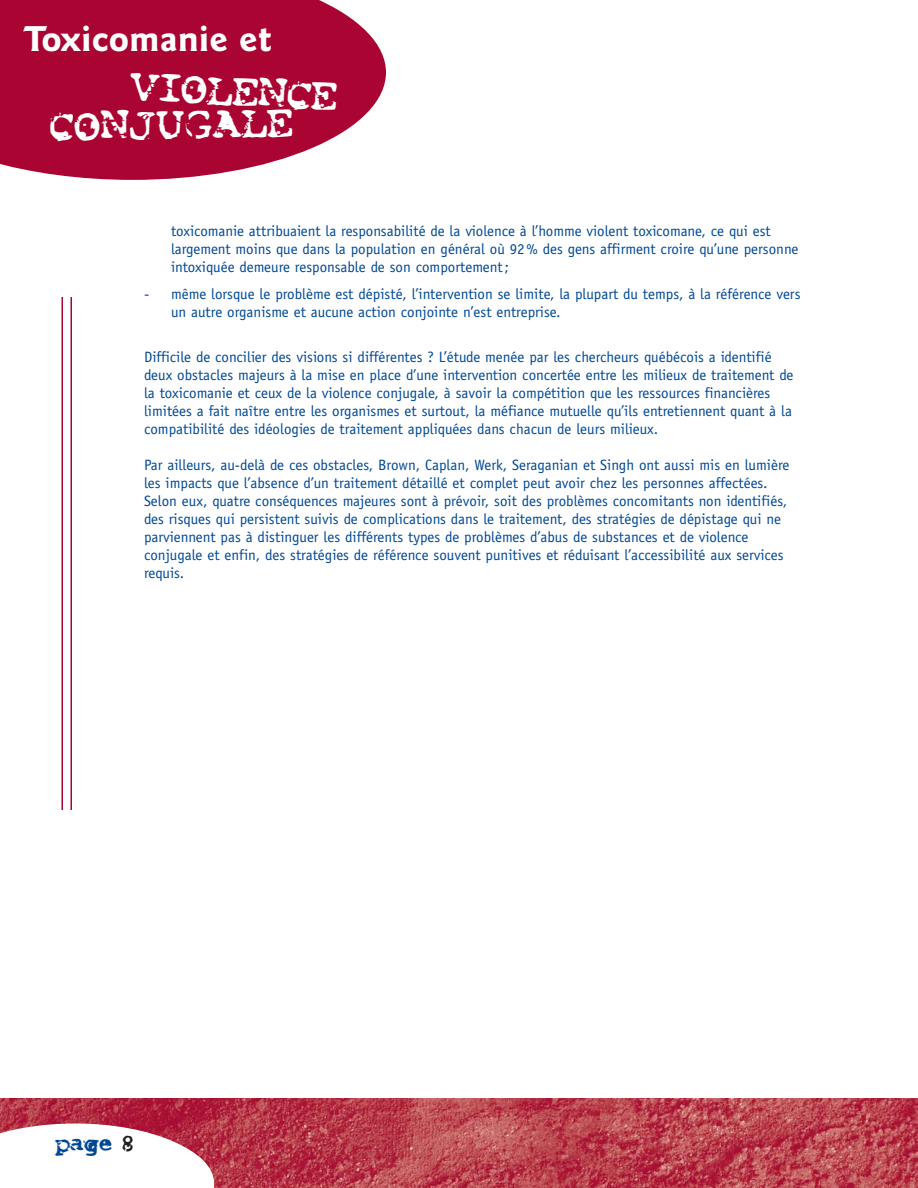
<style>
.page{position:relative;width:918px;height:1188px;background:#fff}
.page>*{position:absolute;margin:0;border:0;box-sizing:border-box;transform-origin:0 0}
.t1{font:37.5px "Smash";color:#fff}
.t2{font:700 36px "Goudy Sans IT Cby BT";color:#fff}
.t3{font:21px "Smash";color:#004896}
.t4{font:15px/18px "Officina Sans";color:#004896}
.s1{color:#231f20}
</style>
<div class="page">
<img style="left:0;top:1098px;width:918px;height:90px">
<svg style="left:0;top:0;width:386px;height:180px;background:#b32149"></svg>
<svg style="left:0;top:1124px;width:214px;height:64px"></svg>
<hr style="left:62px;top:297px;width:1px;height:513px;background:#a90432">
<hr style="left:70px;top:297px;width:2px;height:513px;background:#a90432">
<h2 class="t2" style="left:24px;top:25px;width:250px">Toxicomanie et</h2>
<h1 class="t1" style="left:132px;top:68px;width:209px;rotate:3deg">VIOLENCE</h1>
<h1 class="t1" style="left:50px;top:109px;width:245px;rotate:-1deg">CONJUGALE</h1>
<p class="t4" style="left:171px;top:223px;width:629px">toxicomanie attribuaient la responsabilité de la violence à l’homme violent toxicomane, ce qui est largement moins que dans la population en général où 92% des gens affirment croire qu’une personne intoxiquée demeure responsable de son comportement;</p>
<p class="t4" style="left:171px;top:286px;width:631px;text-indent:-27px">- même lorsque le problème est dépisté, l’intervention se limite, la plupart du temps, à la référence vers un autre organisme et aucune action conjointe n’est entreprise.</p>
<p class="t4" style="left:144px;top:349px;width:651px">Difficile de concilier des visions si différentes ? L’étude menée par les chercheurs québécois a identifié deux obstacles majeurs à la mise en place d’une intervention concertée entre les milieux de traitement de la toxicomanie et ceux de la violence conjugale, à savoir la compétition que les ressources financières limitées a fait naître entre les organismes et surtout, la méfiance mutuelle qu’ils entretiennent quant à la compatibilité des idéologies de traitement appliquées dans chacun de leurs milieux.</p>
<p class="t4" style="left:144px;top:457px;width:647px">Par ailleurs, au-delà de ces obstacles, Brown, Caplan, Werk, Seraganian et Singh ont aussi mis en lumière les impacts que l’absence d’un traitement détaillé et complet peut avoir chez les personnes affectées.<br>Selon eux, quatre conséquences majeures sont à prévoir, soit des problèmes concomitants non identifiés, des risques qui persistent suivis de complications dans le traitement, des stratégies de dépistage qui ne parviennent pas à distinguer les différents types de problèmes d’abus de substances et de violence conjugale et enfin, des stratégies de référence souvent punitives et réduisant l’accessibilité aux services requis.</p>
<h3 class="t3" style="left:56px;top:1134px;width:79px">page <span class="s1">8</span></h3>
</div>
